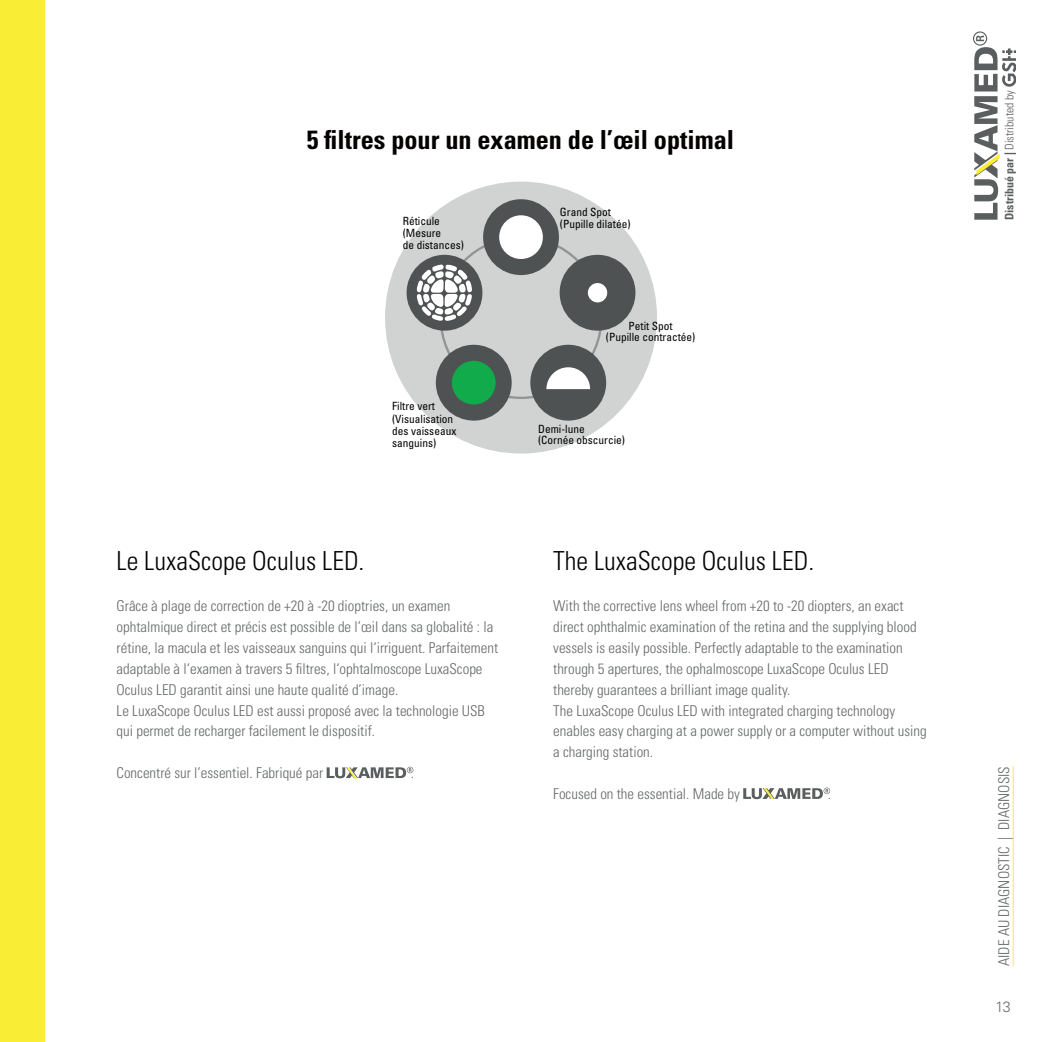
<style>
.page{position:relative;width:1042px;height:1042px;background:#fff}
.page>*{position:absolute;margin:0;border:0;box-sizing:border-box;transform-origin:0 0}
.t1{font:300 condensed 26.25px "Univers LT Std";color:#040000}
.t2{font:700 condensed 26.25px "Univers LT Std";color:#040000}
.t3{font:300 condensed 14.88px/20.8px "Univers LT Std";color:#646867}
.t4{font:300 14.88px "Univers LT Std";color:#646867;scale:.96 1}
.t5{font:700 condensed 11.72px "Univers LT Std";color:#5b5e5e}
.t6{font:condensed 11.38px/11.9px "Univers LT Std";color:#000}
.s1{font-weight:300}
</style>
<div class="page">
<hr style="left:1013px;top:766px;width:1px;height:200px;background:#faed36">
<svg style="left:973px;top:31px;width:43px;height:189px"></svg>
<div style="left:0;top:0;width:45px;height:1042px;background:#faed36"></div>
<svg style="left:327px;top:767px;width:86px;height:11px"></svg>
<svg style="left:743px;top:787px;width:87px;height:12px"></svg>
<div style="left:385px;top:182px;width:272px;height:271px;background:#d1d3d2;border-radius:50%"></div>
<div style="left:406px;top:255px;width:76px;height:76px;background:#4f5253;border-radius:50%"></div>
<div style="left:436px;top:345px;width:76px;height:76px;background:#4f5253;border-radius:50%"></div>
<div style="left:530px;top:345px;width:76px;height:76px;background:#4f5253;border-radius:50%"></div>
<div style="left:559px;top:255px;width:76px;height:76px;background:#4f5253;border-radius:50%"></div>
<div style="left:483px;top:199px;width:76px;height:76px;background:#4f5253;border-radius:50%"></div>
<svg style="left:417px;top:264px;width:55px;height:57px"></svg>
<div style="left:452px;top:361px;width:43px;height:43px;background:#11ab4c;border-radius:50%"></div>
<div style="left:499px;top:215px;width:44px;height:44px;background:#fff;border-radius:50%"></div>
<div style="left:588px;top:283px;width:19px;height:19px;background:#fff;border-radius:50%"></div>
<svg style="left:546px;top:367px;width:44px;height:22px"></svg>
<h1 class="t2" style="left:307px;top:127px;width:429px">5 filtres pour un examen de l’œil optimal</h1>
<p class="t6" style="left:403px;top:216px;width:63px">Réticule (Mesure<br>de distances)</p>
<p class="t6" style="left:392px;top:401px;width:66px">Filtre vert (Visualisation des vaisseaux sanguins)</p>
<h1 class="t1" style="left:117px;top:548px;width:249px">Le LuxaScope Oculus LED.</h1>
<p class="t3" style="left:117px;top:597px;width:383px">Grâce à plage de correction de +20 à -20 dioptries, un examen ophtalmique direct et précis est possible de l’œil dans sa globalité : la rétine, la macula et les vaisseaux sanguins qui l‘irriguent. Parfaitement adaptable à l‘examen à travers 5 filtres, l‘ophtalmoscope LuxaScope Oculus LED garantit ainsi une haute qualité d’image.<br>Le LuxaScope Oculus LED est aussi proposé avec la technologie USB qui permet de recharger facilement le dispositif.</p>
<p class="t3" style="left:117px;top:763px;width:208px">Concentré sur l’essentiel. Fabriqué par</p>
<p class="t3" style="left:411px;top:763px;width:5px">.</p>
<p class="t6" style="left:560px;top:206px;width:72px">Grand Spot (Pupille dilatée)</p>
<p class="t6" style="left:606px;top:321px;width:91px;line-height:10.8px;text-align:center">Petit Spot<br>(Pupille contractée)</p>
<p class="t6" style="left:538px;top:424px;width:88px;line-height:10.8px">Demi-lune<br>(Cornée obscurcie)</p>
<h1 class="t1" style="left:553px;top:548px;width:262px">The LuxaScope Oculus LED.</h1>
<p class="t3" style="left:553px;top:597px;width:375px">With the corrective lens wheel from +20 to -20 diopters, an exact direct ophthalmic examination of the retina and the supplying blood vessels is easily possible. Perfectly adaptable to the examination through 5 apertures, the ophalmoscope LuxaScope Oculus LED thereby guarantees a brilliant image quality.<br>The LuxaScope Oculus LED with integrated charging technology enables easy charging at a power supply or a computer without using a charging station.</p>
<p class="t3" style="left:553px;top:784px;width:188px">Focused on the essential. Made by</p>
<p class="t3" style="left:828px;top:784px;width:5px">.</p>
<p class="t5" style="left:1003px;top:220px;width:131px;rotate:-90deg">Distribué par | <span class="s1">Distributed by</span></p>
<p class="t3" style="left:994px;top:966px;width:202px;rotate:-90deg">AIDE AU DIAGNOSTIC | DIAGNOSIS</p>
<p class="t4" style="left:995px;top:998px;width:17px">13</p>
</div>
